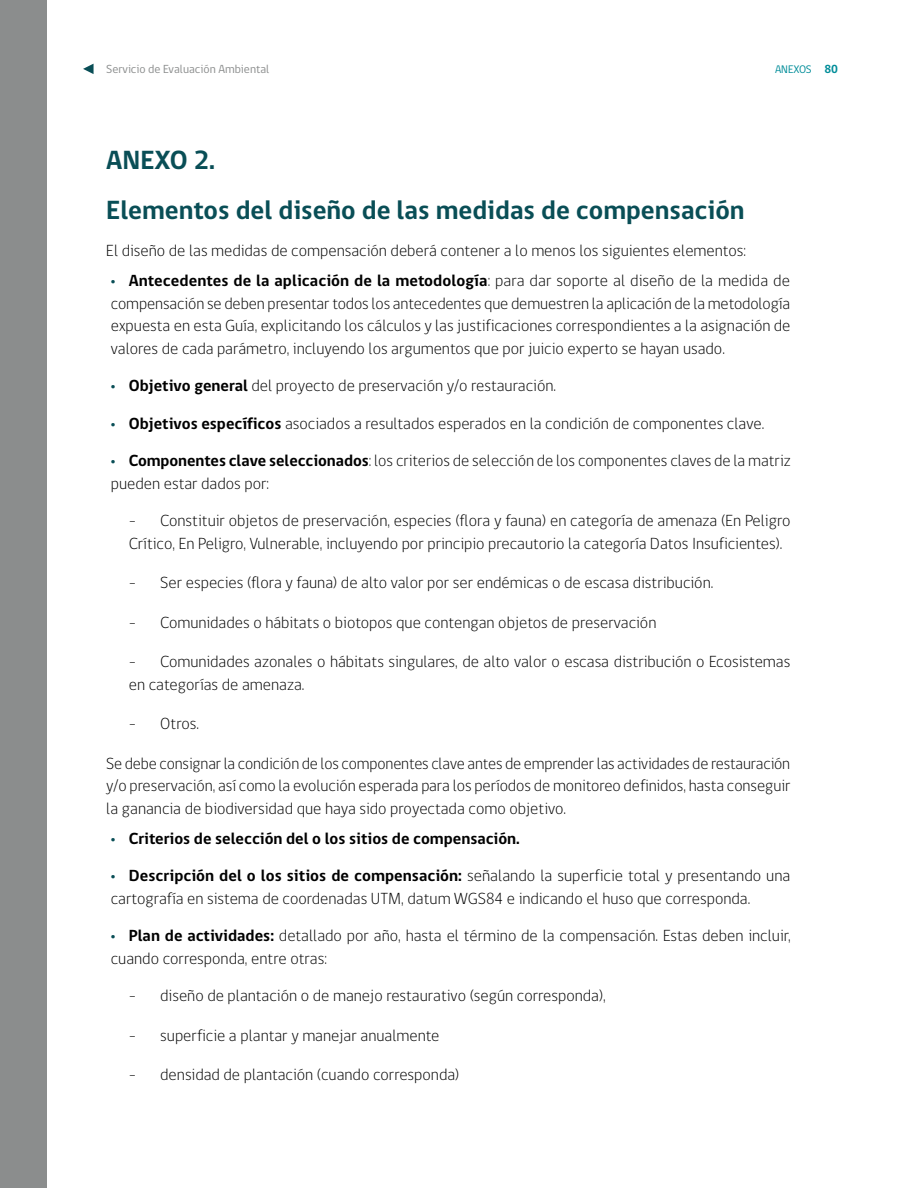
<style>
.page{position:relative;width:918px;height:1188px;background:#fff}
.page>*{position:absolute;margin:0;border:0;box-sizing:border-box;transform-origin:0 0}
.t1{font:700 27px/49.5px "gob CL";color:#094e56}
.t2{font:300 16.5px/22.5px "gob CL";color:#000}
.t3{font:700 16.5px "gob CL";color:#000}
.t4{font:12px "gob CL";color:#8b8d8d}
.t5{font:11.25px "gob CL";color:#008d99}
.s1{font-weight:700;font-size:12px}
.s2{font-family:"Myriad Pro";font-weight:400;color:#094e56}
.s3{font-weight:700}
</style>
<div class="page">
<div style="left:0;top:0;width:47px;height:1188px;background:#8b8d8d"></div>
<svg style="left:83px;top:64px;width:11px;height:10px"></svg>
<p class="t4" style="left:106px;top:61px;width:165px">Servicio de Evaluación Ambiental</p>
<p class="t5" style="left:775px;top:62px;width:65px">ANEXOS <span class="s1">80</span></p>
<h1 class="t1" style="left:106px;top:136px;width:640px">ANEXO 2.<br>Elementos del diseño de las medidas de compensación</h1>
<p class="t2" style="left:106px;top:240px;width:641px">El diseño de las medidas de compensación deberá contener a lo menos los siguientes elementos:</p>
<p class="t2" style="left:111px;top:270px;width:681px;text-align:justify"><span class="s2">•</span> <span class="s3">Antecedentes de la aplicación de la metodología</span>: para dar soporte al diseño de la medida de compensación se deben presentar todos los antecedentes que demuestren la aplicación de la metodología expuesta en esta Guía, explicitando los cálculos y las justificaciones correspondientes a la asignación de valores de cada parámetro, incluyendo los argumentos que por juicio experto se hayan usado.</p>
<p class="t2" style="left:111px;top:375px;width:447px"><span class="s2">•</span> <span class="s3">Objetivo general</span> del proyecto de preservación y/o restauración.</p>
<p class="t2" style="left:111px;top:412px;width:655px"><span class="s2">•</span> <span class="s3">Objetivos específicos</span> asociados a resultados esperados en la condición de componentes clave.</p>
<p class="t2" style="left:111px;top:450px;width:681px"><span class="s2">•</span> <span class="s3">Componentes clave seleccionados</span>: los criterios de selección de los componentes claves de la matriz pueden estar dados por:</p>
<p class="t2" style="left:129px;top:510px;width:663px">- Constituir objetos de preservación, especies (flora y fauna) en categoría de amenaza (En Peligro<br>Crítico, En Peligro, Vulnerable, incluyendo por principio precautorio la categoría Datos Insuficientes).</p>
<p class="t2" style="left:129px;top:572px;width:586px">- Ser especies (flora y fauna) de alto valor por ser endémicas o de escasa distribución.</p>
<p class="t2" style="left:129px;top:611px;width:529px">- Comunidades o hábitats o biotopos que contengan objetos de preservación</p>
<p class="t2" style="left:129px;top:651px;width:663px">- Comunidades azonales o hábitats singulares, de alto valor o escasa distribución o Ecosistemas en categorías de amenaza.</p>
<p class="t2" style="left:129px;top:713px;width:72px">- Otros.</p>
<p class="t2" style="left:106px;top:752px;width:686px;text-align:justify">Se debe consignar la condición de los componentes clave antes de emprender las actividades de restauración y/o preservación, así como la evolución esperada para los períodos de monitoreo definidos, hasta conseguir la ganancia de biodiversidad que haya sido proyectada como objetivo.</p>
<p class="t3" style="left:111px;top:827px;width:411px"><span class="s2">•</span> Criterios de selección del o los sitios de compensación.</p>
<p class="t2" style="left:111px;top:865px;width:681px"><span class="s2">•</span> <span class="s3">Descripción del o los sitios de compensación:</span> señalando la superficie total y presentando una cartografía en sistema de coordenadas UTM, datum WGS84 e indicando el huso que corresponda.</p>
<p class="t2" style="left:111px;top:925px;width:681px"><span class="s2">•</span> <span class="s3">Plan de actividades:</span> detallado por año, hasta el término de la compensación. Estas deben incluir, cuando corresponda, entre otras:</p>
<p class="t2" style="left:129px;top:985px;width:479px">- diseño de plantación o de manejo restaurativo (según corresponda),</p>
<p class="t2" style="left:129px;top:1024px;width:312px">- superficie a plantar y manejar anualmente</p>
<p class="t2" style="left:129px;top:1064px;width:332px">- densidad de plantación (cuando corresponda)</p>
</div>
